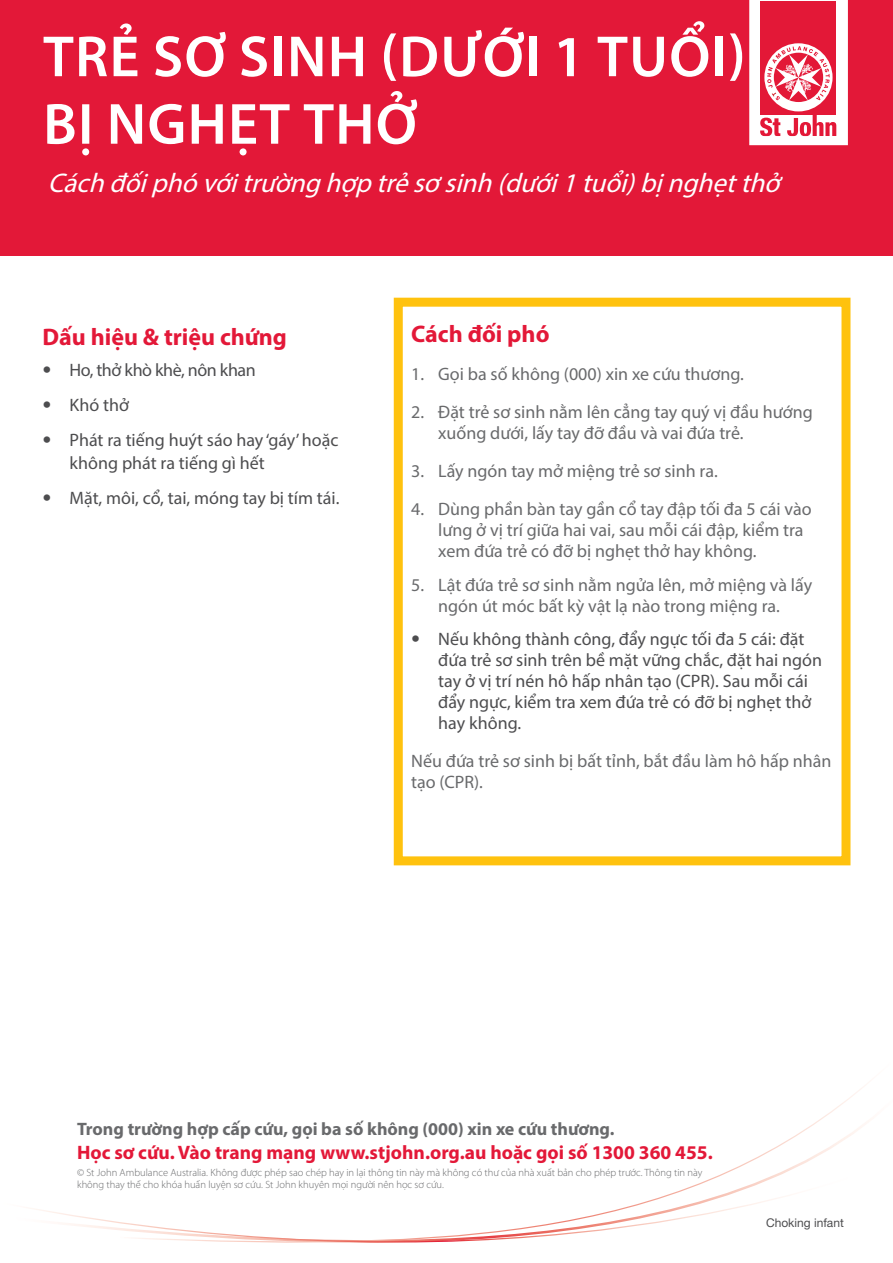
<style>
.page{position:relative;width:893px;height:1263px;background:#fff}
.page>*{position:absolute;margin:0;border:0;box-sizing:border-box;transform-origin:0 0}
.t1{font:600 58.5px/67.5px "Myriad Pro";letter-spacing:.02em;color:#fff}
.t2{font:italic 27px "Myriad Pro";color:#fff}
.t3{font:700 24px "Myriad Pro";color:#e31838}
.t4{font:700 19.5px "Myriad Pro";color:#e31838}
.t5{font:18px/21px "Myriad Pro";color:#696a6c}
.t6{font:18px/21px "Myriad Pro";color:#4d4d4f}
.t7{font:700 18px "Myriad Pro";color:#696a6c}
.t8{font:18px "Myriad Pro";letter-spacing:-.025em;color:#4d4d4f}
.t9{font:12px "Helvetica Neue LT Std";color:#4d4d4f}
.t10{font:300 10.5px/12px "Myriad Pro";color:#696a6c}
.s1{font-family:"Helvetica Neue LT Std"}
</style>
<div class="page">
<svg style="left:30px;top:1171px;width:758px;height:72px"></svg>
<div style="left:0;top:0;width:893px;height:255px;background:#e31838"></div>
<svg style="left:749px;top:0;width:99px;height:145px"></svg>
<div style="left:394px;top:298px;width:456px;height:567px;border:9px solid #ffc20e"></div>
<h1 class="t1" style="left:43px;top:21px;width:704px">TRẺ SƠ SINH (DƯỚI 1 TUỔI)<br>BỊ NGHẸT THỞ</h1>
<h2 class="t2" style="left:48px;top:166px;width:742px">Cáchđốiphóvớitrườnghợptrẻsơsinh(dưới1tuổi)bịnghẹtthở</h2>
<h3 class="t3" style="left:43px;top:321px;width:246px">Dấu hiệu &amp; triệu chứng</h3>
<p class="t8" style="left:43px;top:358px;width:215px"><span class="s1">•</span> Ho, thở khò khè, nôn khan</p>
<p class="t6" style="left:43px;top:394px;width:88px"><span class="s1">•</span> Khó thở</p>
<p class="t6" style="left:70px;top:429px;width:271px;line-height:22.5px;text-indent:-27px"><span class="s1">•</span> Phát ra tiếng huýt sáo hay ‘gáy’ hoặc không phát ra tiếng gì hết</p>
<p class="t6" style="left:43px;top:487px;width:298px"><span class="s1">•</span> Mặt, môi, cổ, tai, móng tay bị tím tái.</p>
<h3 class="t3" style="left:411px;top:318px;width:140px">Cách đối phó</h3>
<p class="t5" style="left:411px;top:363px;width:334px">1. Gọi ba số không (000) xin xe cứu thương.</p>
<p class="t5" style="left:438px;top:401px;width:376px;text-indent:-27px">2. Đặt trẻ sơ sinh nằm lên cẳng tay quý vị đầu hướng xuống dưới, lấy tay đỡ đầu và vai đứa trẻ.</p>
<p class="t5" style="left:411px;top:460px;width:308px">3. Lấy ngón tay mở miệng trẻ sơ sinh ra.</p>
<p class="t5" style="left:438px;top:498px;width:375px;text-indent:-27px">4. Dùng phần bàn tay gần cổ tay đập tối đa 5 cái vào lưng ở vị trí giữa hai vai, sau mỗi cái đập, kiểm tra xem đứa trẻ có đỡ bị nghẹt thở hay không.</p>
<p class="t5" style="left:411px;top:574px;width:402px;text-align:center">5. Lật đứa trẻ sơ sinh nằm ngửa lên, mở miệng và lấy ngón út móc bất kỳ vật lạ nào trong miệng ra.</p>
<p class="t6" style="left:438px;top:628px;width:385px;text-indent:-27px"><span class="s1">•</span> Nếu không thành công, đẩy ngực tối đa 5 cái: đặt đứa trẻ sơ sinh trên bề mặt vững chắc, đặt hai ngón tay ở vị trí nén hô hấp nhân tạo (CPR). Sau mỗi cái đẩy ngực, kiểm tra xem đứa trẻ có đỡ bị nghẹt thở hay không.</p>
<p class="t5" style="left:411px;top:750px;width:422px">Nếu đứa trẻ sơ sinh bị bất tỉnh, bắt đầu làm hô hấp nhân tạo (CPR).</p>
<p class="t7" style="left:77px;top:1117px;width:539px">Trong trường hợp cấp cứu, gọi ba số không (000) xin xe cứu thương.</p>
<p class="t4" style="left:77px;top:1140px;width:637px">Học sơ cứu. Vào trang mạng www.stjohn.org.au hoặc gọi số 1300 360 455.</p>
<p class="t10" style="left:77px;top:1166px;width:627px">© St John Ambulance Australia. Không được phép sao chép hay in lại thông tin này mà không có thư của nhà xuất bản cho phép trước. Thông tin này không thay thế cho khóa huấn luyện sơ cứu. St John khuyên mọi người nên học sơ cứu.</p>
<p class="t9" style="left:766px;top:1215px;width:79px">Choking infant</p>
</div>
